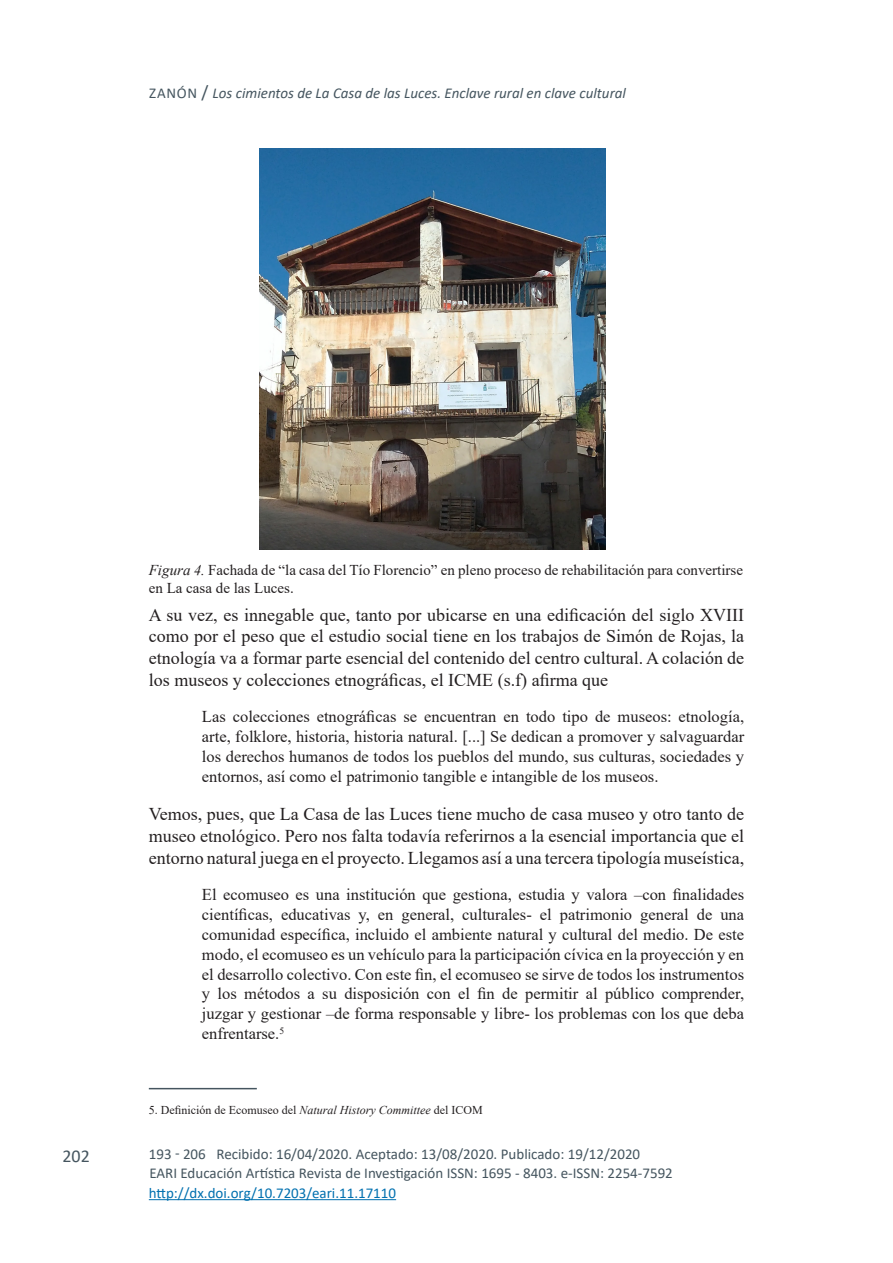
<style>
.page{position:relative;width:893px;height:1263px;background:#fff}
.page>*{position:absolute;margin:0;border:0;box-sizing:border-box;transform-origin:0 0}
.texto_normal{font:18px/21.6px "Times New Roman";color:#231f20;text-align:justify}
.t1{font:18px "Calibri";color:#45555f}
.Citas__40{font:16.5px/19.8px "Times New Roman";color:#231f20;text-align:justify}
.Publicacion{font:15px "Calibri";color:#45555f}
.Pies_foto{font:15px/18px "Times New Roman";color:#231f20}
.Cabacera_Izquierda{font:italic 15px "Calibri";color:#45555f}
.DOI_izquierda{font:15px "Calibri";color:#0070af}
.Notas_pie{font:12px "Times New Roman";color:#231f20}
.s1{font-style:normal}
.s2{font-style:normal;font-size:18px}
.s3{font-style:italic}
</style>
<div class="page">
<hr style="left:149px;top:1088px;width:108px;height:1px;background:#45555f">
<img style="left:260px;top:149px;width:345px;height:401px">
<hr style="left:149px;top:1199px;width:247px;height:1px;background:#0070af">
<p class="Cabacera_Izquierda" style="left:149px;top:82px;width:478px"><span class="s1">ZANÓN</span> <span class="s2">/</span> Los cimientos de La Casa de las Luces. Enclave rural en clave cultural</p>
<p class="t1" style="left:62px;top:1143px;width:29px">202</p>
<p class="Pies_foto" style="left:149px;top:561px;width:596px"><span class="s3">Figura 4.</span> Fachada de “la casa del Tío Florencio” en pleno proceso de rehabilitación para convertirse en La casa de las Luces.</p>
<p class="texto_normal" style="left:149px;top:603px;width:597px">A su vez, es innegable que, tanto por ubicarse en una edificación del siglo XVIII como por el peso que el estudio social tiene en los trabajos de Simón de Rojas, la etnología va a formar parte esencial del contenido del centro cultural. A colación de los museos y colecciones etnográficas, el ICME (s.f) afirma que</p>
<p class="Citas__40" style="left:202px;top:706px;width:544px">Las colecciones etnográficas se encuentran en todo tipo de museos: etnología, arte, folklore, historia, historia natural. [...] Se dedican a promover y salvaguardar los derechos humanos de todos los pueblos del mundo, sus culturas, sociedades y entornos, así como el patrimonio tangible e intangible de los museos.</p>
<p class="texto_normal" style="left:149px;top:803px;width:597px">Vemos, pues, que La Casa de las Luces tiene mucho de casa museo y otro tanto de museo etnológico. Pero nos falta todavía referirnos a la esencial importancia que el entorno natural juega en el proyecto. Llegamos así a una tercera tipología museística,</p>
<p class="Citas__40" style="left:202px;top:884px;width:544px">El ecomuseo es una institución que gestiona, estudia y valora –con finalidades científicas, educativas y, en general, culturales- el patrimonio general de una comunidad específica, incluido el ambiente natural y cultural del medio. De este modo, el ecomuseo es un vehículo para la participación cívica en la proyección y en el desarrollo colectivo. Con este fin, el ecomuseo se sirve de todos los instrumentos y los métodos a su disposición con el fin de permitir al público comprender, juzgar y gestionar –de forma responsable y libre- los problemas con los que deba enfrentarse.<sup>5</sup></p>
<p class="Notas_pie" style="left:149px;top:1102px;width:335px">5. Definición de Ecomuseo del <span class="s3">Natural History Committee</span> del ICOM</p>
<p class="Publicacion" style="left:149px;top:1144px;width:59px">193 - 206</p>
<p class="Publicacion" style="left:216px;top:1144px;width:425px">Recibido: 16/04/2020. Aceptado: 13/08/2020. Publicado: 19/12/2020</p>
<p class="DOI_izquierda" style="left:149px;top:1182px;width:249px">http://dx.doi.org/10.7203/eari.11.17110</p>
<p class="Publicacion" style="left:149px;top:1162px;width:525px">EARI Educación Artística Revista de Investigación ISSN: 1695 - 8403. e-ISSN: 2254-7592</p>
</div>
